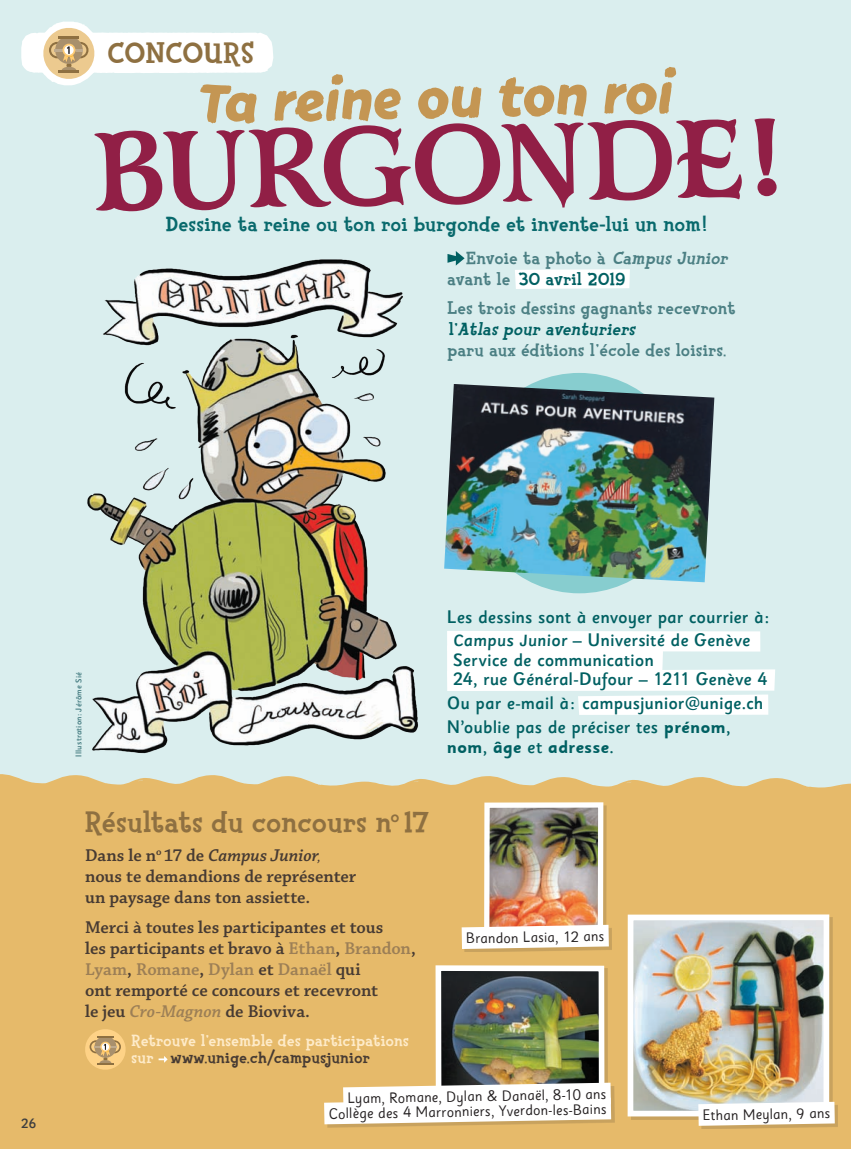
<style>
.page{position:relative;width:851px;height:1149px;background:#fff}
.page>*{position:absolute;margin:0;border:0;box-sizing:border-box;transform-origin:0 0}
.Titre_page{font:700 111px "Mr Darcy";color:#911f46}
.Titre_page-2{font:55.5px "Terry Junior Rotalic";color:#c49653}
.Titre_Paragraphe{font:800 30px "Fink";letter-spacing:.01em;color:#8e7041}
.Titre_rubrique{font:800 30px "Fink";letter-spacing:.025em;color:#8e7041}
.Titre_Paragraphe-2{font:800 21px "Fink";letter-spacing:.015em;color:#08696c}
.Txt_courant{font:500 18px/19.5px "Sassoon Sans";color:#006062}
.Txt_courant-2{font:600 18px/21px "Chaparral Pro";letter-spacing:-.005em;color:#473b33}
.Txt_courant-3{font:800 18px/21px "Fink";letter-spacing:.02em;color:#4b7f83}
.Titre_Paragraphe-3{font:600 18px/21px "Chaparral Pro";color:#473b33}
.Txt_courant-4{font:800 16.5px/16.5px "Fink";letter-spacing:.02em;color:#feebc9}
.Légende{font:15px "Sassoon Sans";color:#231f20}
.t1{font:500 13.5px "Sassoon Sans";color:#3e3e3f}
.Crédit_photo{font:500 8.25px "Sassoon Sans";letter-spacing:.02em;color:#3f787d}
.s1{font-style:italic}
.s2{color:#006062}
.s3{font-style:italic;color:#006062}
.s4{font-family:"Sassoon Sans Slope"}
.s5{font-weight:700}
.s6{font-weight:300;font-style:italic}
.s7{color:#9c7f56}
.s8{font-style:italic;color:#9c7f56}
.s9{color:#473b33}
</style>
<div class="page">
<div style="left:0;top:0;width:850px;height:826px;background:#daeeee"></div>
<div style="left:0;top:774px;width:850px;height:374px;background:#e6ba6a"></div>
<img style="left:442px;top:972px;width:155px;height:99px">
<div style="left:435px;top:965px;width:169px;height:138px;border:6px solid #fff"></div>
<svg style="left:302px;top:1071px;width:331px;height:64px"></svg>
<svg style="left:447px;top:631px;width:328px;height:83px"></svg>
<svg style="left:83px;top:1026px;width:45px;height:45px;background:#e1b974"></svg>
<svg style="left:158px;top:1055px;width:10px;height:7px"></svg>
<img style="left:490px;top:808px;width:107px;height:105px">
<div style="left:484px;top:802px;width:119px;height:139px;border:5px solid #fff"></div>
<img style="left:634px;top:921px;width:188px;height:188px">
<div style="left:627px;top:914px;width:202px;height:202px;border:6px solid #fff"></div>
<svg style="left:676px;top:1090px;width:174px;height:46px"></svg>
<svg style="left:440px;top:913px;width:190px;height:46px"></svg>
<svg style="left:21px;top:21px;width:252px;height:64px"></svg>
<svg style="left:515px;top:269px;width:115px;height:20px;background:#fcfefe"></svg>
<svg style="left:447px;top:251px;width:17px;height:14px"></svg>
<div style="left:469px;top:373px;width:220px;height:220px;background:#87cdcf;border-radius:50%"></div>
<img style="left:444px;top:384px;width:270px;height:198px">
<img style="left:87px;top:259px;width:331px;height:495px">
<p class="Titre_rubrique" style="left:108px;top:34px;width:148px">CONCOURS</p>
<p class="Titre_page-2" style="left:198px;top:65px;width:476px;rotate:-1deg">Ta reine ou ton roi</p>
<p class="Titre_page" style="left:90px;top:102px;width:692px;rotate:-1deg">BURGONDE !</p>
<p class="Titre_Paragraphe-2" style="left:166px;top:211px;width:542px">Dessine ta reine ou ton roi burgonde et invente-lui un nom!</p>
<p class="Txt_courant-3" style="left:447px;top:247px;width:286px;text-indent:19px">Envoie ta photo à <span class="s1">Campus Junior </span>avant le <span class="s2">30 avril 2019</span></p>
<p class="Txt_courant-3" style="left:447px;top:298px;width:289px">Les trois dessins gagnants recevront <span class="s2">l ’</span> <span class="s3">Atlas pour aventuriers<br></span>paru aux éditions l’école des loisirs.</p>
<p class="t1" style="left:21px;top:1114px;width:16px">26</p>
<p class="Crédit_photo" style="left:74px;top:756px;width:86px;rotate:-90deg">Illustration: Jérôme Sié</p>
<p class="Txt_courant" style="left:446px;top:607px;width:324px">Les dessins sont à envoyer par courrier à:</p>
<p class="Txt_courant" style="left:453px;top:630px;width:316px"><span class="s4">Campus Junior</span> – Université de Genève<br>Service de communication<br>24, rue Général-Dufour – 1211 Genève 4</p>
<p class="Txt_courant" style="left:446px;top:693px;width:318px">Ou par e-mail à: campusjunior@unige.ch</p>
<p class="Txt_courant" style="left:446px;top:717px;width:285px">N’oublie pas de préciser tes <span class="s5">prénom</span>, <span class="s5">nom</span>, <span class="s5">âge</span> et <span class="s5">adresse</span>.</p>
<p class="Titre_Paragraphe" style="left:85px;top:802px;width:346px">Résultats du concours n<sup>o</sup> 17</p>
<p class="Titre_Paragraphe-3" style="left:85px;top:845px;width:273px">Dans le n<sup>o</sup> 17 de <span class="s1">Campus Junior</span><span class="s6">, </span>nous te demandions de représenter un paysage dans ton assiette.</p>
<p class="Txt_courant-2" style="left:85px;top:916px;width:332px">Merci à toutes les participantes et tous<br>les participants et bravo à <span class="s7">Ethan</span>, <span class="s7">Brandon</span>, <span class="s7">Lyam</span>, <span class="s7">Romane</span>, <span class="s7">Dylan</span> et <span class="s7">Danaël</span> qui<br>ont remporté ce concours et recevront<br>le jeu <span class="s8">Cro-Magnon</span> de Bioviva.</p>
<p class="Txt_courant-4" style="left:132px;top:1032px;width:279px">Retrouve l’ensemble des participations sur <span class="s9">www.unige.ch/campusjunior</span></p>
<p class="Légende" style="left:466px;top:929px;width:139px;rotate:-1deg">Brandon Lasia, 12 ans</p>
<p class="Légende" style="left:347px;top:1089px;width:260px;rotate:-1deg">Lyam, Romane, Dylan &amp; Danaël, 8-10 ans</p>
<p class="Légende" style="left:328px;top:1104px;width:279px;rotate:-1deg">Collège des 4 Marronniers, Yverdon-les-Bains</p>
<p class="Légende" style="left:702px;top:1106px;width:129px;rotate:-1deg">Ethan Meylan, 9 ans</p>
</div>
